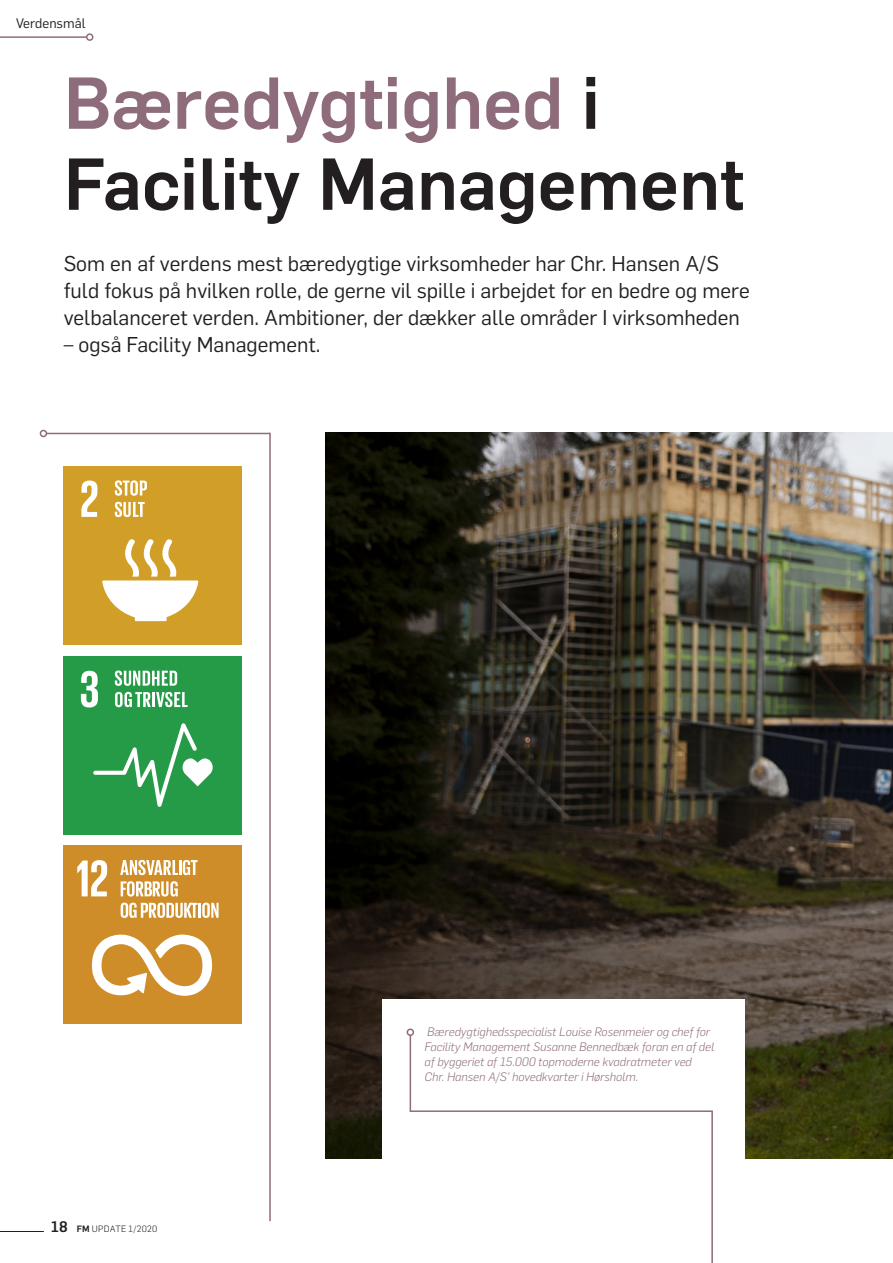
<style>
.page{position:relative;width:893px;height:1263px;background:#fff}
.page>*{position:absolute;margin:0;border:0;box-sizing:border-box;transform-origin:0 0}
.t1{font:500 72px/81px "Flama";color:#231f20}
.t2{font:21px/27px "Flama";color:#231f20}
.t3{font:13.5px "Flama";color:#231f20}
.t4{font:italic 300 12px/15px "Flama";color:#8f6c7b}
.t5{font:300 9px "Flama";letter-spacing:.03em;color:#231f20}
.s1{color:#8f6c7b}
.s2{font-weight:500;font-size:15px}
.s3{font-weight:500}
</style>
<div class="page">
<hr style="left:0;top:1231px;width:44px;height:1px;background:#231f20">
<img style="left:325px;top:433px;width:568px;height:726px">
<div style="left:382px;top:999px;width:362px;height:166px;background:#fff"></div>
<svg style="left:409px;top:1034px;width:304px;height:229px"></svg>
<div style="left:407px;top:1028px;width:7px;height:8px;border:2px solid #8f6c7b;border-radius:50%"></div>
<div style="left:64px;top:466px;width:178px;height:178px;background:#d19f28"></div>
<svg style="left:81px;top:480px;width:16px;height:37px"></svg>
<svg style="left:102px;top:539px;width:96px;height:82px"></svg>
<svg style="left:115px;top:480px;width:32px;height:16px"></svg>
<svg style="left:115px;top:502px;width:30px;height:15px"></svg>
<div style="left:64px;top:656px;width:178px;height:178px;background:#269b47"></div>
<svg style="left:81px;top:671px;width:17px;height:36px"></svg>
<svg style="left:93px;top:723px;width:120px;height:84px"></svg>
<svg style="left:115px;top:670px;width:62px;height:16px"></svg>
<svg style="left:115px;top:692px;width:73px;height:15px"></svg>
<div style="left:64px;top:845px;width:178px;height:179px;background:#cf8d29"></div>
<svg style="left:77px;top:860px;width:30px;height:36px"></svg>
<svg style="left:92px;top:934px;width:120px;height:62px"></svg>
<svg style="left:120px;top:860px;width:78px;height:15px"></svg>
<svg style="left:121px;top:881px;width:57px;height:15px"></svg>
<svg style="left:121px;top:903px;width:98px;height:15px"></svg>
<hr style="left:46px;top:433px;width:224px;height:1px;background:#8f6c7b">
<div style="left:40px;top:430px;width:7px;height:7px;border:2px solid #8f6c7b;border-radius:50%"></div>
<hr style="left:269px;top:433px;width:2px;height:788px;background:#8f6c7b">
<hr style="left:0;top:36px;width:87px;height:2px;background:#8f6c7b">
<div style="left:86px;top:33px;width:7px;height:8px;border:2px solid #8f6c7b;border-radius:50%"></div>
<p class="t3" style="left:16px;top:14px;width:71px">Verdensmål</p>
<h1 class="t1" style="left:64px;top:57px;width:682px"><span class="s1">Bæredygtighed</span> i<br>Facility Management</h1>
<p class="t2" style="left:64px;top:249px;width:687px">Som en af verdens mest bæredygtige virksomheder har Chr. Hansen A/S fuld fokus på hvilken rolle, de gerne vil spille i arbejdet for en bedre og mere velbalanceret verden. Ambitioner, der dækker alle områder I virksomheden</p>
<p class="t2" style="left:64px;top:330px;width:258px">– også Facility Management.</p>
<p class="t5" style="left:51px;top:1222px;width:108px"><span class="s2">18</span> <span class="s3">FM</span> UPDATE 1/2020</p>
<p class="t4" style="left:425px;top:1023px;width:291px">Bæredygtighedsspecialist Louise Rosenmeier og chef for Facility Management Susanne Bennedbæk foran en af del af byggeriet af 15.000 topmoderne kvadratmeter ved Chr. Hansen A/S' hovedkvarter i Hørsholm.</p>
</div>
